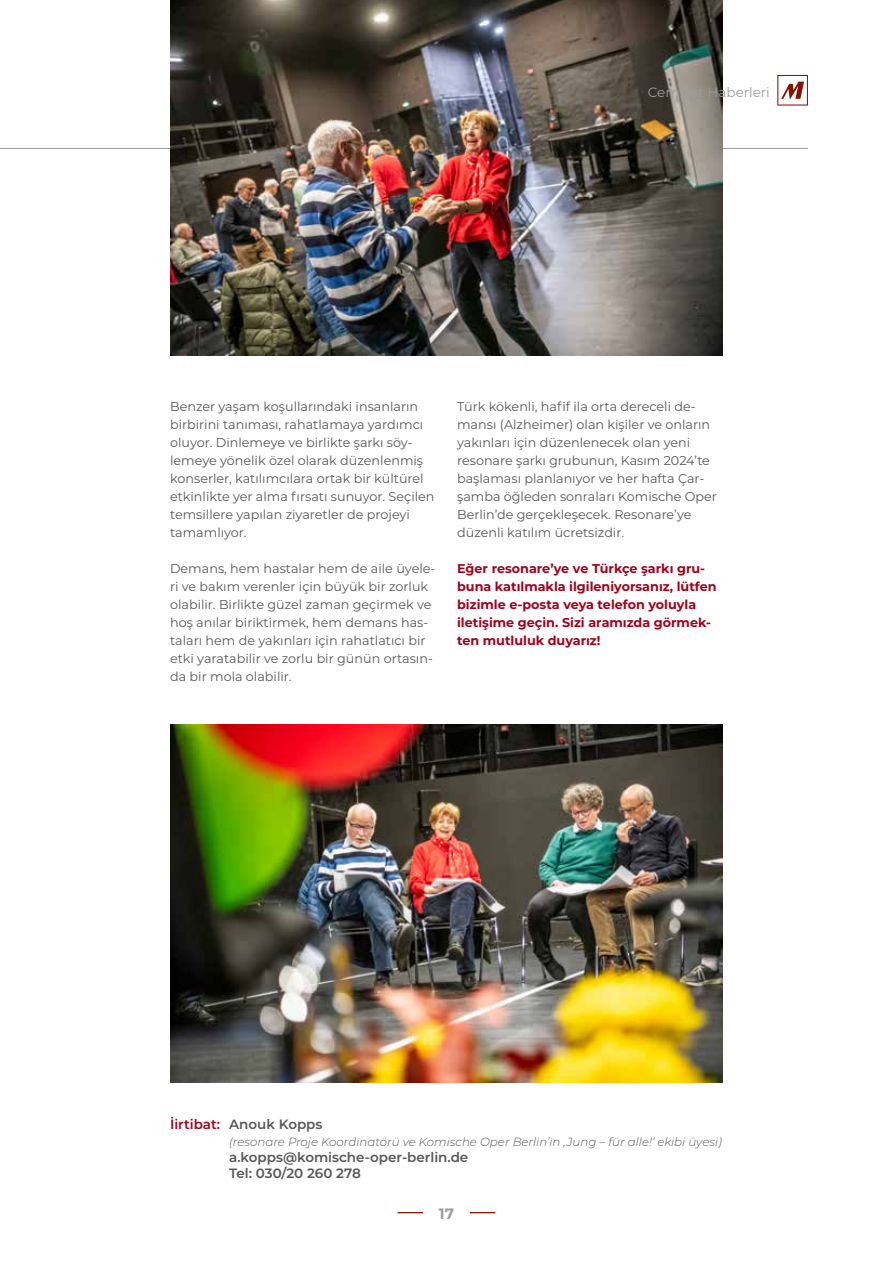
<style>
.page{position:relative;width:893px;height:1263px;background:#fff}
.page>*{position:absolute;margin:0;border:0;box-sizing:border-box;transform-origin:0 0}
.t1{font:700 15px "Montserrat";color:#9d9d9c}
.t2{font:600 13.5px/16.2px "Montserrat";color:#575756}
.t3{font:13.5px "Montserrat";color:#9d9d9c}
.t4{font:12.75px/18px "Montserrat";color:#575756}
.t5{font:700 12.75px/18px "Montserrat";color:#a40019}
.t6{font:italic 300 11.85px "Montserrat";color:#575756}
.s1{color:#a40019}
</style>
<div class="page">
<hr style="left:0;top:148px;width:808px;height:1px;background:#9d9d9c">
<img style="left:170px;top:0;width:553px;height:356px">
<img style="left:170px;top:725px;width:553px;height:358px">
<svg style="left:470px;top:1212px;width:25px;height:1px"></svg>
<svg style="left:398px;top:1212px;width:25px;height:1px"></svg>
<svg style="left:777px;top:75px;width:31px;height:31px"></svg>
<p class="t3" style="left:648px;top:83px;width:124px">Cemiyet Haberleri</p>
<p class="t4" style="left:170px;top:397px;width:266px">Benzer yaşam koşullarındaki insanların birbirini tanıması, rahatlamaya yardımcı oluyor. Dinlemeye ve birlikte şarkı söy&shy;lemeye yönelik özel olarak düzenlenmiş konserler, katılımcılara ortak bir kültürel etkinlikte yer alma fırsatı sunuyor. Seçilen temsillere yapılan ziyaretler de projeyi tamamlıyor.</p>
<p class="t4" style="left:170px;top:559px;width:267px">Demans, hem hastalar hem de aile üyele&shy;ri ve bakım verenler için büyük bir zorluk olabilir. Birlikte güzel zaman geçirmek ve hoş anılar biriktirmek, hem demans has&shy;taları hem de yakınları için rahatlatıcı bir etki yaratabilir ve zorlu bir günün ortasın&shy;da bir mola olabilir.</p>
<p class="t4" style="left:457px;top:397px;width:261px">Türk kökenli, hafif ila orta dereceli de&shy;mansı (Alzheimer) olan kişiler ve onların yakınları için düzenlenecek olan yeni resonare şarkı grubunun, Kasım 2024’te başlaması planlanıyor ve her hafta Çar&shy;şamba öğleden sonraları Komische Oper Berlin’de gerçekleşecek. Resonare’ye düzenli katılım ücretsizdir.</p>
<p class="t5" style="left:457px;top:559px;width:261px">Eğer resonare’ye ve Türkçe şarkı gru&shy;buna katılmakla ilgileniyorsanız, lütfen bizimle e-posta veya telefon yoluyla iletişime geçin. Sizi aramızda görmek&shy;ten mutluluk duyarız!</p>
<p class="t2" style="left:170px;top:1116px;width:154px"><span class="s1">İirtibat:</span> Anouk Kopps</p>
<p class="t6" style="left:229px;top:1133px;width:494px">(resonare Proje Koordinatörü ve Komische Oper Berlin’in ‚Jung – für alle!‘ ekibi üyesi)</p>
<p class="t2" style="left:229px;top:1148px;width:241px">a.kopps@komische-oper-berlin.de<br>Tel: 030/20 260 278</p>
<p class="t1" style="left:439px;top:1202px;width:17px">17</p>
</div>
